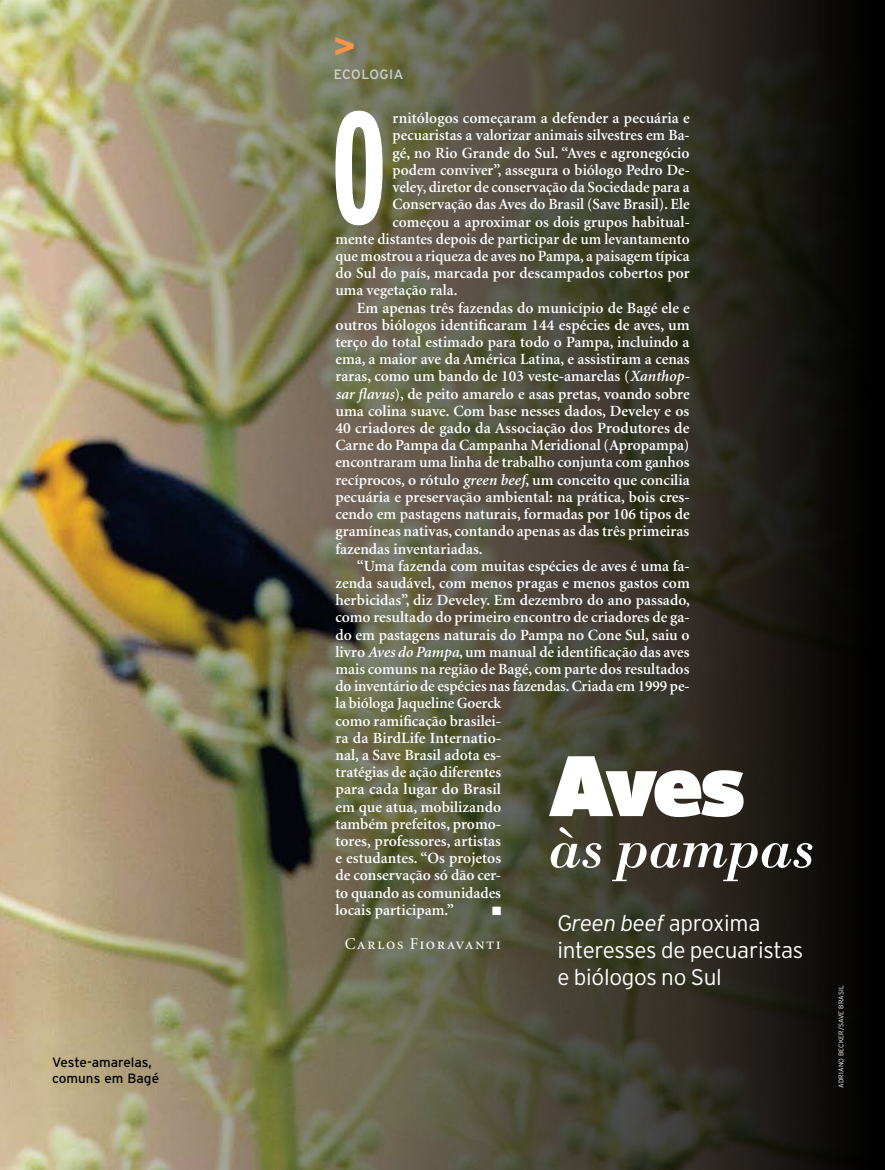
<style>
.page{position:relative;width:885px;height:1170px;background:#fff}
.page>*{position:absolute;margin:0;border:0;box-sizing:border-box;transform-origin:0 0}
.t1{font:700 extra-condensed 158.7px "Interstate";color:#fff;scale:.91 1}
.t2{font:900 85.5px "Interstate";color:#fff}
.t3{font:italic 60px "Bodoni";letter-spacing:-.015em;color:#fff}
.t4{font:600 37.5px "Franklin Gothic";color:#f79448}
.t5{font:300 22.5px/27px "Interstate";letter-spacing:-.015em;color:#fff}
.t6{font:16.5px "Minion Regular SC";letter-spacing:.09em;color:#fff}
.t7{font:600 15.6px "Minion";color:#fff}
.t8{font:13.5px/15.8px "Interstate";letter-spacing:-.01em;color:#000}
.t9{font:13.5px "Interstate";letter-spacing:.035em;color:#d1d3d4}
.t10{font:12px "Zapf Dingbats";color:#fff}
.t11{font:300 6.75px "Interstate";letter-spacing:.025em;color:#fff}
.s1{font-style:italic}
</style>
<div class="page">
<img style="left:0;top:0;width:48px;height:1169px">
<img style="left:48px;top:0;width:836px;height:1169px">
<p class="t8" style="left:52px;top:1054px;width:108px">Veste-amarelas, comuns em Bagé</p>
<h3 class="t4" style="left:333px;top:22px;width:24px">&gt;</h3>
<p class="t9" style="left:334px;top:67px;width:71px">ecologia</p>
<h1 class="t1" style="left:331px;top:80px;width:63px">O</h1>
<p class="t7" style="left:392px;top:110px;width:299px">rnitólogos começaram a defender a pecuária e</p>
<p class="t7" style="left:392px;top:127px;width:298px">pecuaristas a valorizar animais silvestres em Ba-</p>
<p class="t7" style="left:392px;top:145px;width:298px">gé, no Rio Grande do Sul. “Aves e agronegócio</p>
<p class="t7" style="left:392px;top:162px;width:299px">podem conviver”, assegura o biólogo Pedro De-</p>
<p class="t7" style="left:392px;top:179px;width:298px">veley, diretor de conservação da Sociedade para a</p>
<p class="t7" style="left:392px;top:196px;width:298px">Conservação das Aves do Brasil (Save Brasil). Ele</p>
<p class="t7" style="left:392px;top:213px;width:299px">começou a aproximar os dois grupos habitual-</p>
<p class="t7" style="left:335px;top:231px;width:355px">mente distantes depois de participar de um levantamento</p>
<p class="t7" style="left:335px;top:248px;width:356px">que mostrou a riqueza de aves no Pampa, a paisagem típica</p>
<p class="t7" style="left:335px;top:265px;width:356px">do Sul do país, marcada por descampados cobertos por</p>
<p class="t7" style="left:335px;top:282px;width:123px">uma vegetação rala.</p>
<p class="t7" style="left:356px;top:299px;width:334px">Em apenas três fazendas do município de Bagé ele e</p>
<p class="t7" style="left:335px;top:317px;width:356px">outros biólogos identificaram 144 espécies de aves, um</p>
<p class="t7" style="left:335px;top:334px;width:355px">terço do total estimado para todo o Pampa, incluindo a</p>
<p class="t7" style="left:335px;top:351px;width:356px">ema, a maior ave da América Latina, e assistiram a cenas</p>
<p class="t7" style="left:335px;top:368px;width:356px">raras, como um bando de 103 veste-amarelas (<span class="s1">Xanthop-</span></p>
<p class="t7" style="left:335px;top:385px;width:356px"><span class="s1">sar flavus</span>), de peito amarelo e asas pretas, voando sobre</p>
<p class="t7" style="left:335px;top:403px;width:355px">uma colina suave. Com base nesses dados, Develey e os</p>
<p class="t7" style="left:335px;top:420px;width:355px">40 criadores de gado da Associação dos Produtores de</p>
<p class="t7" style="left:335px;top:437px;width:355px">Carne do Pampa da Campanha Meridional (Apropampa)</p>
<p class="t7" style="left:335px;top:454px;width:355px">encontraram uma linha de trabalho conjunta com ganhos</p>
<p class="t7" style="left:335px;top:471px;width:356px">recíprocos, o rótulo <span class="s1">green beef</span>, um conceito que concilia</p>
<p class="t7" style="left:335px;top:489px;width:355px">pecuária e preservação ambiental: na prática, bois cres-</p>
<p class="t7" style="left:335px;top:506px;width:356px">cendo em pastagens naturais, formadas por 106 tipos de</p>
<p class="t7" style="left:335px;top:523px;width:355px">gramíneas nativas, contando apenas as das três primeiras</p>
<p class="t7" style="left:335px;top:540px;width:149px">fazendas inventariadas.</p>
<p class="t7" style="left:356px;top:557px;width:334px">“Uma fazenda com muitas espécies de aves é uma fa-</p>
<p class="t7" style="left:335px;top:575px;width:356px">zenda saudável, com menos pragas e menos gastos com</p>
<p class="t7" style="left:335px;top:592px;width:356px">herbicidas”, diz Develey. Em dezembro do ano passado,</p>
<p class="t7" style="left:335px;top:609px;width:355px">como resultado do primeiro encontro de criadores de ga-</p>
<p class="t7" style="left:335px;top:626px;width:356px">do em pastagens naturais do Pampa no Cone Sul, saiu o</p>
<p class="t7" style="left:335px;top:643px;width:355px">livro <span class="s1">Aves do Pampa</span>, um manual de identificação das aves</p>
<p class="t7" style="left:335px;top:661px;width:355px">mais comuns na região de Bagé, com parte dos resultados</p>
<p class="t7" style="left:335px;top:678px;width:356px">do inventário de espécies nas fazendas. Criada em 1999 pe-</p>
<p class="t7" style="left:335px;top:695px;width:167px">la bióloga Jaqueline Goerck</p>
<p class="t7" style="left:335px;top:712px;width:167px">como ramificação brasilei-</p>
<p class="t7" style="left:335px;top:729px;width:167px">ra da BirdLife Internatio-</p>
<p class="t7" style="left:335px;top:747px;width:167px">nal, a Save Brasil adota es-</p>
<p class="t7" style="left:335px;top:764px;width:167px">tratégias de ação diferentes</p>
<p class="t7" style="left:335px;top:781px;width:167px">para cada lugar do Brasil</p>
<p class="t7" style="left:335px;top:798px;width:167px">em que atua, mobilizando</p>
<p class="t7" style="left:335px;top:815px;width:167px">também prefeitos, promo-</p>
<p class="t7" style="left:335px;top:833px;width:167px">tores, professores, artistas</p>
<p class="t7" style="left:335px;top:850px;width:167px">e estudantes. “Os projetos</p>
<p class="t7" style="left:335px;top:867px;width:167px">de conservação só dão cer-</p>
<p class="t7" style="left:335px;top:884px;width:167px">to quando as comunidades</p>
<p class="t7" style="left:335px;top:901px;width:120px">locais participam.”</p>
<p class="t10" style="left:492px;top:905px;width:11px">■</p>
<h2 class="t2" style="left:548px;top:732px;width:198px">Aves</h2>
<h3 class="t3" style="left:548px;top:811px;width:268px">às pampas</h3>
<h3 class="t5" style="left:557px;top:908px;width:247px">G<span class="s1">reen beef</span> aproxima interesses de pecuaristas e biólogos no Sul</h3>
<p class="t6" style="left:344px;top:935px;width:158px">Carlos Fioravanti</p>
<p class="t11" style="left:837px;top:1088px;width:105px;rotate:-90deg">Adriano Becker/save brasil</p>
</div>
